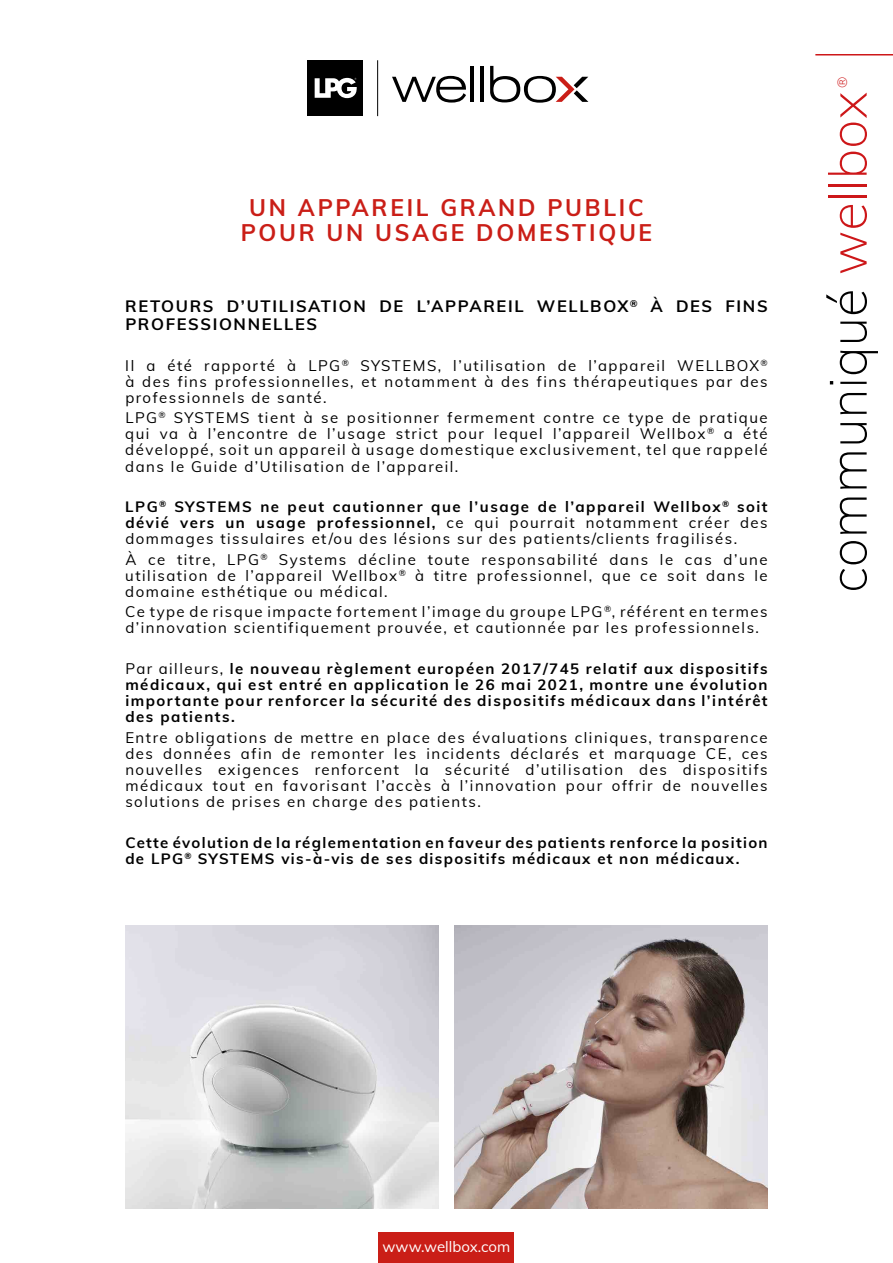
<style>
.page{position:relative;width:893px;height:1263px;background:#fff}
.page>*{position:absolute;margin:0;border:0;box-sizing:border-box;transform-origin:0 0}
.t1{font:200 52.5px "Muli";color:#000}
.t2{font:700 24px/25.5px "Muli";letter-spacing:.12em;color:#ca1e17;text-align:center;scale:.95 1}
.t3{font:700 16.5px/18px "Muli";letter-spacing:.1em;color:#000}
.t4{font:15px/16px "Muli";letter-spacing:.1em;color:#000;text-align:justify}
.t5{font:700 15px/16px "Muli";letter-spacing:.09em;color:#000;text-align:justify}
.t6{font:15px "Muli";color:#fff}
.t7{font:200 13.05px "Muli";color:#cd1719;scale:1.05 1}
.s1{font-weight:700}
.s2{font-weight:400}
.s3{color:#cd1719}
</style>
<div class="page">
<hr style="left:815px;top:54px;width:78px;height:2px;background:#cd1719">
<svg style="left:392px;top:76px;width:74px;height:27px"></svg>
<hr style="left:480px;top:66px;width:4px;height:36px;background:#000">
<hr style="left:471px;top:66px;width:3px;height:36px;background:#000">
<svg style="left:490px;top:66px;width:98px;height:37px"></svg>
<div style="left:307px;top:60px;width:55px;height:56px;background:#000"></div>
<svg style="left:315px;top:78px;width:42px;height:20px"></svg>
<hr style="left:377px;top:60px;width:1px;height:56px;background:#000">
<img style="left:125px;top:926px;width:314px;height:283px">
<img style="left:454px;top:926px;width:314px;height:283px">
<div style="left:379px;top:1232px;width:135px;height:31px;background:#ca1e17"></div>
<h2 class="t2" style="left:241px;top:193px;width:435px">UN APPAREIL GRAND PUBLIC<br>POUR UN USAGE DOMESTIQUE</h2>
<p class="t3" style="left:125px;top:296px;width:644px">RETOURS D’UTILISATION DE L’APPAREIL WELLBOX<sup>®</sup> À DES FINS<br>PROFESSIONNELLES</p>
<p class="t4" style="left:125px;top:357px;width:644px">Il a été rapporté à LPG<sup>®</sup> SYSTEMS, l’utilisation de l’appareil WELLBOX<sup>® </sup>à des fins professionnelles, et notamment à des fins thérapeutiques par des professionnels de santé.</p>
<p class="t4" style="left:125px;top:409px;width:644px">LPG<sup>®</sup> SYSTEMS tient à se positionner fermement contre ce type de pratique qui va à l’encontre de l’usage strict pour lequel l’appareil Wellbox<sup>®</sup> a été développé, soit un appareil à usage domestique exclusivement, tel que rappelé dans le Guide d’Utilisation de l’appareil.</p>
<p class="t4" style="left:125px;top:498px;width:644px"><span class="s1">LPG</span><sup>®</sup> <span class="s1">SYSTEMS ne peut cautionner que l’usage de l’appareil Wellbox</span><sup>®</sup> <span class="s1">soit dévié vers un usage professionnel,</span> ce qui pourrait notamment créer des dommages tissulaires et/ou des lésions sur des patients/clients fragilisés.</p>
<p class="t4" style="left:125px;top:551px;width:644px">À ce titre, LPG<sup>®</sup> Systems décline toute responsabilité dans le cas d’une utilisation de l’appareil Wellbox<sup>®</sup> à titre professionnel, que ce soit dans le domaine esthétique ou médical.</p>
<p class="t4" style="left:125px;top:603px;width:644px">Ce type de risque impacte fortement l’image du groupe LPG<sup>®</sup>, référent en termes d’innovation scientifiquement prouvée, et cautionnée par les professionnels.</p>
<p class="t5" style="left:125px;top:660px;width:644px"><span class="s2">Par ailleurs,</span> le nouveau règlement européen 2017/745 relatif aux dispositifs médicaux, qui est entré en application le 26 mai 2021, montre une évolution importante pour renforcer la sécurité des dispositifs médicaux dans l’intérêt des patients.</p>
<p class="t4" style="left:125px;top:728px;width:644px">Entre obligations de mettre en place des évaluations cliniques, transparence des données afin de remonter les incidents déclarés et marquage CE, ces nouvelles exigences renforcent la sécurité d’utilisation des dispositifs médicaux tout en favorisant l’accès à l’innovation pour offrir de nouvelles solutions de prises en charge des patients.</p>
<p class="t5" style="left:125px;top:833px;width:644px">Cette évolution de la réglementation en faveur des patients renforce la position de LPG<sup>®</sup> SYSTEMS vis-à-vis de ses dispositifs médicaux et non médicaux.</p>
<p class="t7" style="left:833px;top:88px;width:12px;rotate:-90deg">®</p>
<h1 class="t1" style="left:810px;top:593px;width:503px;rotate:-90deg">communiqué <span class="s3">wellbox</span></h1>
<p class="t6" style="left:383px;top:1236px;width:129px">www.wellbox.com</p>
</div>
